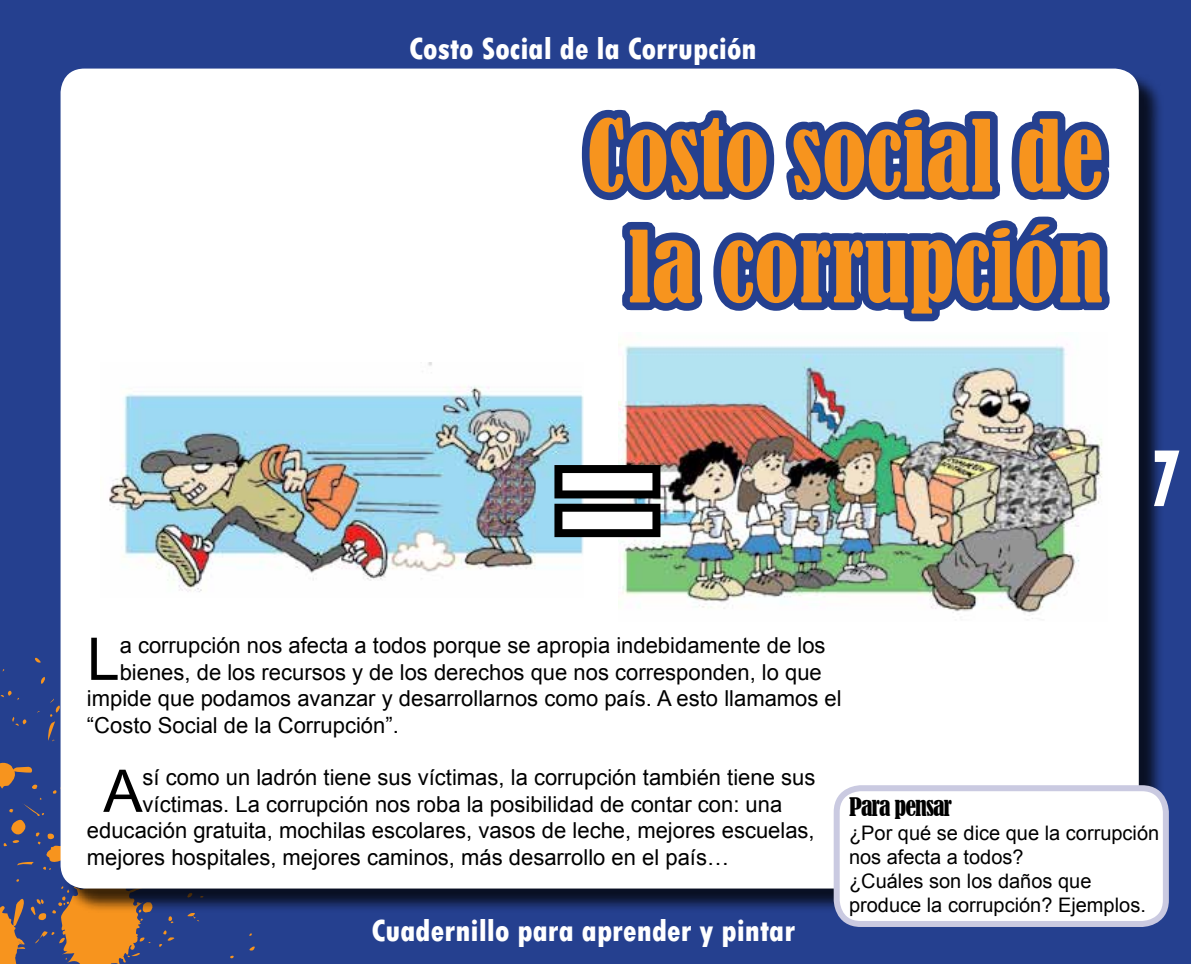
<style>
.page{position:relative;width:1191px;height:964px;background:#25408f}
.page>*{position:absolute;margin:0;border:0;box-sizing:border-box;transform-origin:0 0}
.t1{font:condensed 165.8px "Bernard";color:#fff}
.t2{font:condensed 92.4px/110.8px "Bernard";color:#f7941e;text-align:center}
.t3{font:800 condensed 85.2px "Tw Cen";color:#fff;scale:.75 1}
.t4{font:58.8px "Arial";color:#000}
.t5{font:800 condensed 32px "Tw Cen";color:#fff}
.t6{font:condensed 24px "Bernard";letter-spacing:-.04em;color:#000}
.t7{font:22px "Arial";color:#000}
.t8{font:20px/24px "Arial";color:#000}
</style>
<div class="page">
<svg style="left:0;top:631px;width:255px;height:333px"></svg>
<div style="left:64px;top:71px;width:1100px;height:843px;background:#000;opacity:.75"></div>
<div style="left:61px;top:69px;width:1077px;height:819px;background:#fff;border-radius:24px"></div>
<img style="left:622px;top:568px;width:457px;height:51px">
<img style="left:109px;top:362px;width:437px;height:230px">
<img style="left:546px;top:68px;width:577px;height:500px">
<div style="left:836px;top:788px;width:329px;height:136px;background:#fff;border-radius:24px"></div>
<div style="left:833px;top:785px;width:335px;height:142px;border:6px solid #cacae1;border-radius:24px"></div>
<h3 class="t5" style="left:409px;top:30px;width:349px">Costo Social de la Corrupción</h3>
<h2 class="t2" style="left:587px;top:102px;width:518px">Costo social de la corrupción</h2>
<h1 class="t1" style="left:552px;top:406px;width:112px">=</h1>
<h3 class="t3" style="left:1148px;top:428px;width:43px">7</h3>
<h3 class="t4" style="left:87px;top:621px;width:34px">L</h3>
<p class="t7" style="left:120px;top:631px;width:707px">a corrupción nos afecta a todos porque se apropia indebidamente de los</p>
<p class="t7" style="left:120px;top:658px;width:703px">bienes, de los recursos y de los derechos que nos corresponden, lo que</p>
<p class="t7" style="left:87px;top:684px;width:756px">impide que podamos avanzar y desarrollarnos como país. A esto llamamos el</p>
<p class="t7" style="left:87px;top:710px;width:313px">“Costo Social de la Corrupción”.</p>
<h3 class="t4" style="left:103px;top:753px;width:41px">A</h3>
<p class="t7" style="left:143px;top:763px;width:674px">sí como un ladrón tiene sus víctimas, la corrupción también tiene sus</p>
<p class="t7" style="left:143px;top:790px;width:641px">víctimas. La corrupción nos roba la posibilidad de contar con: una</p>
<p class="t7" style="left:87px;top:816px;width:729px">educación gratuita, mochilas escolares, vasos de leche, mejores escuelas,</p>
<p class="t7" style="left:87px;top:842px;width:643px">mejores hospitales, mejores caminos, más desarrollo en el país…</p>
<h3 class="t5" style="left:371px;top:912px;width:425px">Cuadernillo para aprender y pintar</h3>
<p class="t6" style="left:849px;top:793px;width:105px">Para pensar</p>
<p class="t8" style="left:849px;top:821px;width:312px">¿Por qué se dice que la corrupción nos afecta a todos?<br>¿Cuáles son los daños que produce la corrupción? Ejemplos.</p>
</div>
